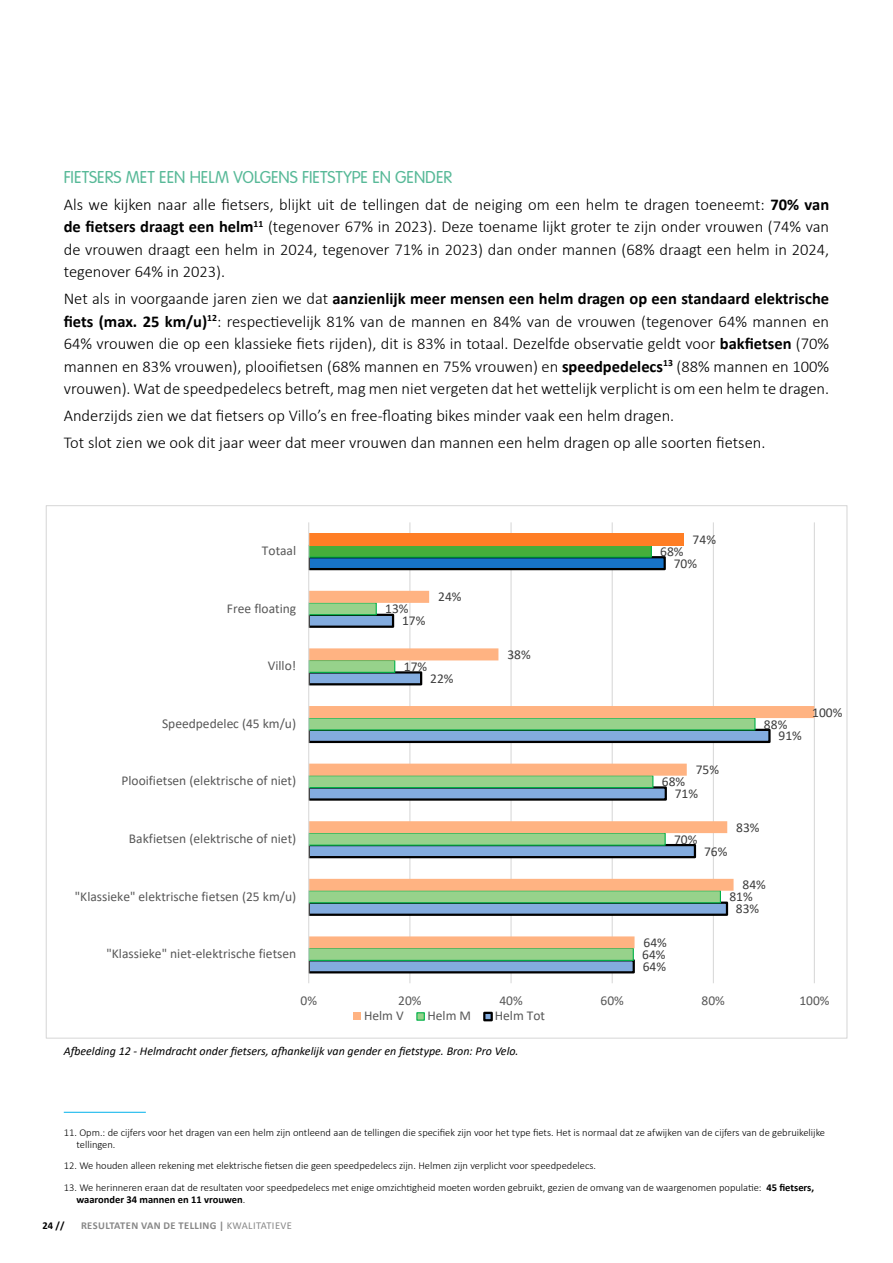
<style>
.page{position:relative;width:893px;height:1263px;background:#fff}
.page>*{position:absolute;margin:0;border:0;box-sizing:border-box;transform-origin:0 0}
.under_sous_titre{font:300 18px "VAG Rundschrift D";color:#58b998}
.under_sous_titre-2{font:300 16.5px/22.5px "Calibri";color:#000;text-align:justify}
.t1{font:13.5px "Calibri";color:#585858}
.t2{font:13.5px "Calibri";color:#3e3e3e}
.t3{font:italic 12px "Calibri";color:#000}
.tirets{font:300 10.5px/12.6px "Calibri";color:#000}
.t4{font:700 10.5px "Calibri";letter-spacing:.04em;color:#878787}
.t5{font:700 10.5px "Calibri";color:#000}
.s1{font-weight:700}
.s2{font-weight:400}
</style>
<div class="page">
<hr style="left:64px;top:1112px;width:82px;height:1px;background:#00b1eb">
<hr style="left:409px;top:522px;width:1px;height:461px;background:#dadada">
<hr style="left:510px;top:522px;width:2px;height:461px;background:#dadada">
<hr style="left:612px;top:522px;width:1px;height:461px;background:#dadada">
<hr style="left:713px;top:522px;width:1px;height:461px;background:#dadada">
<hr style="left:814px;top:522px;width:1px;height:461px;background:#dadada">
<svg style="left:309px;top:556px;width:357px;height:14px;background:#125b9e"></svg>
<svg style="left:309px;top:961px;width:326px;height:13px;background:#6c8ab0"></svg>
<div style="left:309px;top:545px;width:342px;height:12px;background:#45ae3b"></div>
<div style="left:309px;top:545px;width:343px;height:13px;border:1px solid #00b147"></div>
<svg style="left:309px;top:948px;width:326px;height:13px;background:#85cc81"></svg>
<div style="left:309px;top:533px;width:375px;height:12px;background:#ff7e25"></div>
<svg style="left:309px;top:591px;width:505px;height:357px"></svg>
<hr style="left:308px;top:522px;width:1px;height:461px;background:#dadada">
<div style="left:354px;top:1013px;width:7px;height:7px;background:#ffb382"></div>
<div style="left:416px;top:1012px;width:9px;height:9px;background:#97d28b;border:1px solid #00b147"></div>
<div style="left:483px;top:1012px;width:10px;height:9px;background:#83acdf;border:2px solid #000"></div>
<p class="under_sous_titre" style="left:64px;top:167px;width:390px">FIETSERS MET EEN HELM VOLGENS FIETSTYPE EN GENDER</p>
<p class="under_sous_titre-2" style="left:64px;top:193px;width:767px">Als we kijken naar alle fietsers, blijkt uit de tellingen dat de neiging om een helm te dragen toeneemt: <span class="s1">70% van de fietsers draagt een helm</span><sup>11</sup> (tegenover 67% in 2023). Deze toename lijkt groter te zijn onder vrouwen (74% van de vrouwen draagt een helm in 2024, tegenover 71% in 2023) dan onder mannen (68% draagt een helm in 2024, tegenover 64% in 2023).</p>
<p class="under_sous_titre-2" style="left:64px;top:287px;width:767px">Net als in voorgaande jaren zien we dat <span class="s1">aanzienlijk meer mensen een helm dragen op een standaard elektrische fiets (max. 25 km/u)</span><sup>12</sup>: respectievelijk 81% van de mannen en 84% van de vrouwen (tegenover 64% mannen en 64% vrouwen die op een klassieke fiets rijden), dit is 83% in totaal. Dezelfde observatie geldt voor <span class="s1">bakfietsen</span> (70% mannen en 83% vrouwen), plooifietsen (68% mannen en 75% vrouwen) en <span class="s1">speedpedelecs</span><sup>13</sup> (88% mannen en 100% vrouwen). Wat de speedpedelecs betreft, mag men niet vergeten dat het wettelijk verplicht is om een helm te dragen.</p>
<p class="under_sous_titre-2" style="left:64px;top:404px;width:612px">Anderzijds zien we dat fietsers op Villo’s en free-floating bikes minder vaak een helm dragen.</p>
<p class="under_sous_titre-2" style="left:64px;top:431px;width:703px">Tot slot zien we ook dit jaar weer dat meer vrouwen dan mannen een helm dragen op alle soorten fietsen.</p>
<p class="t1" style="left:262px;top:541px;width:36px">Totaal</p>
<p class="t2" style="left:660px;top:542px;width:25px">68%</p>
<p class="t2" style="left:693px;top:530px;width:25px">74%</p>
<p class="t2" style="left:674px;top:554px;width:25px">70%</p>
<p class="t1" style="left:227px;top:599px;width:71px">Free floating</p>
<p class="t2" style="left:385px;top:599px;width:25px">13%</p>
<p class="t2" style="left:402px;top:611px;width:25px">17%</p>
<p class="t2" style="left:438px;top:587px;width:25px">24%</p>
<p class="t1" style="left:268px;top:656px;width:30px">Villo!</p>
<p class="t2" style="left:404px;top:657px;width:25px">17%</p>
<p class="t2" style="left:507px;top:645px;width:25px">38%</p>
<p class="t2" style="left:430px;top:669px;width:25px">22%</p>
<p class="t1" style="left:162px;top:714px;width:136px">Speedpedelec (45 km/u)</p>
<p class="t2" style="left:764px;top:715px;width:25px">88%</p>
<p class="t2" style="left:778px;top:727px;width:25px">91%</p>
<p class="t2" style="left:812px;top:703px;width:32px">100%</p>
<p class="t1" style="left:121px;top:771px;width:176px">Plooifietsen (elektrische of niet)</p>
<p class="t2" style="left:662px;top:772px;width:25px">68%</p>
<p class="t2" style="left:696px;top:760px;width:25px">75%</p>
<p class="t2" style="left:675px;top:784px;width:25px">71%</p>
<p class="t1" style="left:129px;top:829px;width:169px">Bakfietsen (elektrische of niet)</p>
<p class="t2" style="left:674px;top:830px;width:25px">70%</p>
<p class="t2" style="left:704px;top:842px;width:25px">76%</p>
<p class="t2" style="left:736px;top:818px;width:25px">83%</p>
<p class="t1" style="left:75px;top:887px;width:223px">"Klassieke" elektrische fietsen (25 km/u)</p>
<p class="t2" style="left:743px;top:875px;width:25px">84%</p>
<p class="t2" style="left:729px;top:887px;width:25px">81%</p>
<p class="t2" style="left:736px;top:899px;width:25px">83%</p>
<p class="t1" style="left:107px;top:944px;width:191px">"Klassieke" niet-elektrische fietsen</p>
<p class="t2" style="left:644px;top:933px;width:25px">64%</p>
<p class="t2" style="left:642px;top:945px;width:25px">64%</p>
<p class="t2" style="left:643px;top:957px;width:25px">64%</p>
<p class="t1" style="left:300px;top:991px;width:18px">0%</p>
<p class="t1" style="left:398px;top:991px;width:25px">20%</p>
<p class="t1" style="left:499px;top:991px;width:25px">40%</p>
<p class="t1" style="left:600px;top:991px;width:25px">60%</p>
<p class="t1" style="left:702px;top:991px;width:25px">80%</p>
<p class="t1" style="left:799px;top:991px;width:32px">100%</p>
<p class="t1" style="left:364px;top:1006px;width:41px">Helm V</p>
<p class="t1" style="left:427px;top:1006px;width:45px">Helm M</p>
<p class="t1" style="left:495px;top:1006px;width:52px">Helm Tot</p>
<p class="t3" style="left:64px;top:1042px;width:456px">Afbeelding 12 - Helmdracht onder fietsers, afhankelijk van gender en fietstype. Bron: Pro Velo.</p>
<p class="tirets" style="left:77px;top:1126px;width:750px;text-indent:-13px">11. Opm.: de cijfers voor het dragen van een helm zijn ontleend aan de tellingen die specifiek zijn voor het type fiets. Het is normaal dat ze afwijken van de cijfers van de gebruikelijke tellingen.</p>
<p class="tirets" style="left:64px;top:1159px;width:534px">12. We houden alleen rekening met elektrische fietsen die geen speedpedelecs zijn. Helmen zijn verplicht voor speedpedelecs.</p>
<p class="tirets" style="left:77px;top:1181px;width:739px;text-indent:-13px">13. We herinneren eraan dat de resultaten voor speedpedelecs met enige omzichtigheid moeten worden gebruikt, gezien de omvang van de waargenomen populatie: <span class="s1">45 fietsers, waaronder 34 mannen en 11 vrouwen</span>.</p>
<p class="t5" style="left:43px;top:1218px;width:24px">24 //</p>
<p class="t4" style="left:81px;top:1218px;width:213px">RESULTATEN VAN DE TELLING | <span class="s2">KWALITATIEVE</span></p>
</div>
